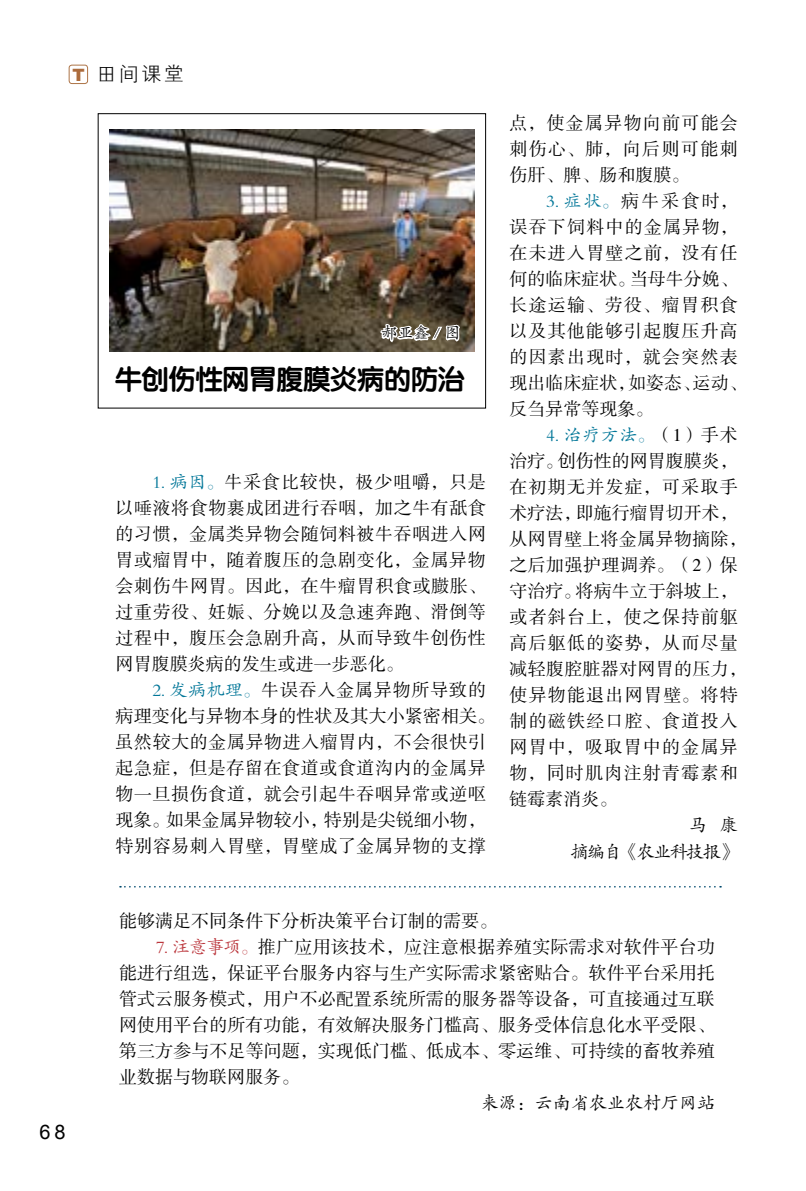
<style>
.page{position:relative;width:806px;height:1191px;background:#fff}
.page>*{position:absolute;margin:0;border:0;box-sizing:border-box;transform-origin:0 0}
.t1{font:28px "FZY4 JW GB1 0";letter-spacing:-.04em;color:#000}
.t2{font:20px "FZXH1 JW GB1 0";color:#000}
.t3{font:20px "Arial";color:#000}
.t4{font:18px/26px "FZSSK GBK1 0";letter-spacing:.03em;color:#000;text-align:justify}
.t5{font:18px/26px "FZSSK GBK1 0";letter-spacing:.07em;color:#000}
.t6{font:18px "FZSSK GBK1 0";color:#000}
.t7{font:18px "FZKTJW GB1 0";color:#000}
.t8{font:18px "FZKTJW GB1 0";color:#007698}
.t9{font:18px/27px "FZKTJW GB1 0";letter-spacing:-.08em;color:#000;text-align:right}
.t10{font:16px "FZKTJW GB1 0";color:#000}
.s1{font-family:"Arial";font-weight:900;font-size:17px;color:#ac6c3d}
.s2{font-family:"FZKTJW GB1 0";color:#007698}
.s3{font-family:"FZSSK GBK1 0";color:#000}
.s4{font-family:"FZKTJW GB1 0";color:#bb363c}
</style>
<div class="page">
<div style="left:69px;top:65px;width:19px;height:19px;border:1px solid #ad7447;border-radius:3px"></div>
<img style="left:109px;top:129px;width:365px;height:222px">
<svg style="left:378px;top:321px;width:83px;height:31px"></svg>
<svg style="left:120px;top:886px;width:600px;height:1px"></svg>
<p class="t2" style="left:72px;top:63px;width:113px"><span class="s1">T</span> 田间课堂</p>
<p class="t10" style="left:381px;top:324px;width:81px">郝亚鑫 / 图</p>
<h1 class="t1" style="left:114px;top:363px;width:352px">牛创伤性网胃腹膜炎病的防治</h1>
<p class="t4" style="left:116px;top:470px;width:372px;text-indent:37px"><span class="s2">1. 病因。</span>牛采食比较快，极少咀嚼，只是以唾液将食物裹成团进行吞咽，加之牛有舐食的习惯，金属类异物会随饲料被牛吞咽进入网胃或瘤胃中，随着腹压的急剧变化，金属异物会刺伤牛网胃。因此，在牛瘤胃积食或臌胀、过重劳役、妊娠、分娩以及急速奔跑、滑倒等过程中，腹压会急剧升高，从而导致牛创伤性网胃腹膜炎病的发生或进一步恶化。</p>
<p class="t4" style="left:116px;top:678px;width:381px;text-align:left;text-indent:37px"><span class="s2">2. 发病机理。</span>牛误吞入金属异物所导致的病理变化与异物本身的性状及其大小紧密相关。虽然较大的金属异物进入瘤胃内，不会很快引起急症，但是存留在食道或食道沟内的金属异物一旦损伤食道，就会引起牛吞咽异常或逆呕现象。如果金属异物较小，特别是尖锐细小物，特别容易刺入胃壁，胃壁成了金属异物的支撑</p>
<p class="t4" style="left:509px;top:111px;width:230px">点，使金属异物向前可能会刺伤心、肺，向后则可能刺伤肝、脾、肠和腹膜。</p>
<p class="t5" style="left:509px;top:189px;width:239px;text-indent:37px"><span class="s2">3. 症状。</span>病牛采食时，误吞下饲料中的金属异物，在未进入胃壁之前，没有任何的临床症状。当母牛分娩、长途运输、劳役、瘤胃积食以及其他能够引起腹压升高的因素出现时，就会突然表现出临床症状，如姿态、运动、反刍异常等现象。</p>
<p class="t8" style="left:546px;top:425px;width:193px">4. 治疗方法。<span class="s3">（1）手术</span></p>
<p class="t5" style="left:509px;top:448px;width:239px">治疗。创伤性的网胃腹膜炎，在初期无并发症，可采取手术疗法，即施行瘤胃切开术，从网胃壁上将金属异物摘除，之后加强护理调养。（2）保守治疗。将病牛立于斜坡上，或者斜台上，使之保持前躯高后躯低的姿势，从而尽量减轻腹腔脏器对网胃的压力，使异物能退出网胃壁。将特制的磁铁经口腔、食道投入网胃中，吸取胃中的金属异物，同时肌肉注射青霉素和链霉素消炎。</p>
<p class="t9" style="left:570px;top:811px;width:169px">马 康<br>摘编自《农业科技报》</p>
<p class="t3" style="left:39px;top:1118px;width:28px">68</p>
<p class="t6" style="left:119px;top:911px;width:379px">能够满足不同条件下分析决策平台订制的需要。</p>
<p class="t4" style="left:119px;top:934px;width:597px;text-indent:37px"><span class="s4">7. 注意事项。</span>推广应用该技术，应注意根据养殖实际需求对软件平台功能进行组选，保证平台服务内容与生产实际需求紧密贴合。软件平台采用托管式云服务模式，用户不必配置系统所需的服务器等设备，可直接通过互联网使用平台的所有功能，有效解决服务门槛高、服务受体信息化水平受限、第三方参与不足等问题，实现低门槛、低成本、零运维、可持续的畜牧养殖业数据与物联网服务。</p>
<p class="t7" style="left:480px;top:1093px;width:235px">来源：云南省农业农村厅网站</p>
</div>
